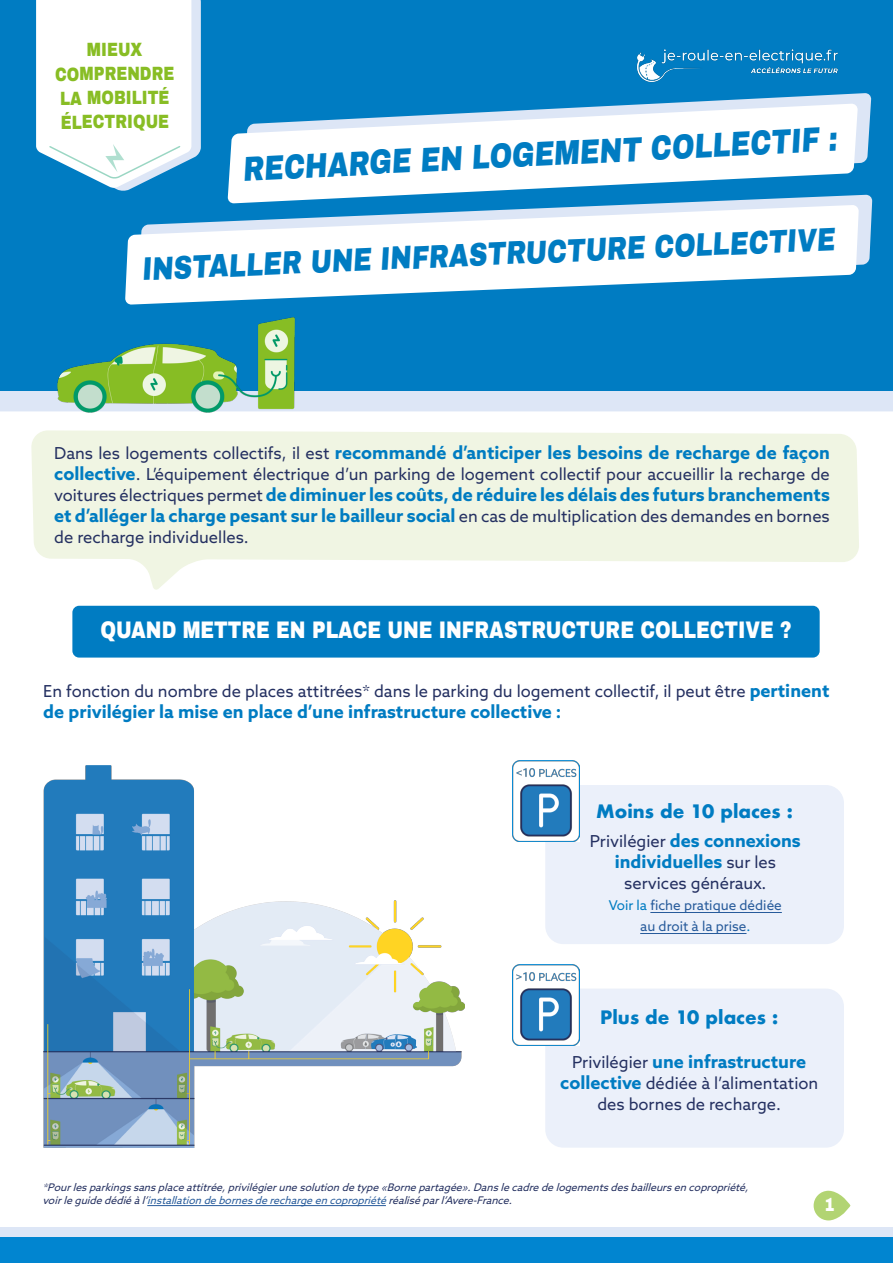
<style>
.page{position:relative;width:893px;height:1263px;background:#fff}
.page>*{position:absolute;margin:0;border:0;box-sizing:border-box;transform-origin:0 0}
.t1{font:900 33.9px "Archivo";color:#007cc2;scale:.8 1}
.t2{font:900 31.8px "Archivo";color:#007cc2;scale:.81 1}
.t3{font:900 23.4px "Archivo";color:#fff;scale:.81 1}
.t4{font:900 18.75px/24px "Archivo";letter-spacing:-.005em;color:#88bd24;text-align:center;scale:.81 1}
.t5{font:900 18.75px "Archivo";color:#fff;scale:.81 1}
.t6{font:700 18px/21px "Azo Sans";color:#007cc1}
.t7{font:700 18px/21px "Azo Sans";color:#007cc2;text-align:center}
.t8{font:700 18px "Futura";color:#007cc2}
.t9{font:16.5px/21px "Azo Sans";color:#243061;text-align:center}
.t10{font:13.5px/21px "Azo Sans";color:#275b9b;text-align:center}
.t11{font:italic 10.5px/12.6px "Azo Sans";color:#243060}
.s1{font-weight:400;font-size:16.5px;color:#243061}
.s2{font-weight:700;font-size:18px;color:#007cc1}
.s3{font-weight:700;font-size:18px;color:#007cc2}
.s4{color:#007cc1}
.s5{color:#007cc2}
.s6{color:#243061}
.s7{color:#275b9b}
</style>
<div class="page">
<svg style="left:31px;top:430px;width:828px;height:160px;fill:#f0f5e3"></svg>
<div style="left:0;top:1228px;width:893px;height:35px;background:#dde6f6"></div>
<div style="left:0;top:1237px;width:893px;height:26px;background:#0185d0"></div>
<div style="left:0;top:390px;width:893px;height:21px;background:#dde6f6"></div>
<div style="left:0;top:0;width:893px;height:390px;background:#007cc2"></div>
<img style="left:47px;top:317px;width:273px;height:96px">
<img style="left:636px;top:49px;width:202px;height:34px">
<svg style="left:36px;top:0;width:165px;height:191px;background:#e2f0f7"></svg>
<svg style="left:860px;top:194px;width:13px;height:71px"></svg>
<svg style="left:125px;top:204px;width:736px;height:101px;fill:#fff"></svg>
<div style="left:72px;top:606px;width:748px;height:51px;background:#007cc2;border-radius:7px"></div>
<img style="left:43px;top:766px;width:422px;height:381px">
<hr style="left:147px;top:1205px;width:239px;height:1px;background:#275b9b">
<div style="left:545px;top:785px;width:299px;height:159px;background:#ebf0fa;border-radius:18px"></div>
<div style="left:545px;top:988px;width:299px;height:160px;background:#ebf0fa;border-radius:18px"></div>
<hr style="left:650px;top:912px;width:132px;height:1px;background:#275b9b">
<hr style="left:640px;top:933px;width:106px;height:1px;background:#275b9b">
<img style="left:512px;top:761px;width:68px;height:81px">
<img style="left:512px;top:964px;width:68px;height:81px">
<svg style="left:689px;top:93px;width:183px;height:70px;fill:#dde6f6"></svg>
<svg style="left:225px;top:102px;width:635px;height:103px;fill:#fff"></svg>
<svg style="left:814px;top:1191px;width:36px;height:29px"></svg>
<p class="t4" style="left:55px;top:38px;width:149px">MIEUX<br>COMPRENDRE<br>LA MOBILITÉ<br>ÉLECTRIQUE</p>
<h1 class="t1" style="left:241px;top:149px;width:746px;rotate:-3deg">RECHARGE EN LOGEMENT COLLECTIF :</h1>
<h2 class="t2" style="left:141px;top:247px;width:858px;rotate:-2deg">INSTALLER UNE INFRASTRUCTURE COLLECTIVE</h2>
<p class="t6" style="left:54px;top:442px;width:777px"><span class="s1">Dans les logements collectifs, il est</span> recommandé d’anticiper les besoins de recharge de façon</p>
<p class="t9" style="left:54px;top:464px;width:777px"><span class="s2">collective</span>. L’équipement électrique d’un parking de logement collectif pour accueillir la recharge de</p>
<p class="t6" style="left:54px;top:484px;width:777px"><span class="s1">voitures électriques permet</span> de diminuer les coûts, de réduire les délais des futurs branchements et d’alléger la charge pesant sur le bailleur social <span class="s1">en cas de multiplication des demandes en bornes</span></p>
<p class="t9" style="left:54px;top:527px;width:196px">de recharge individuelles.</p>
<h3 class="t3" style="left:100px;top:615px;width:855px">QUAND METTRE EN PLACE UNE INFRASTRUCTURE COLLECTIVE ?</h3>
<p class="t9" style="left:43px;top:680px;width:788px">En fonction du nombre de places attitrées* dans le parking du logement collectif, il peut être <span class="s3">pertinent</span></p>
<p class="t7" style="left:43px;top:700px;width:520px">de privilégier la mise en place d’une infrastructure collective <span class="s4">:</span></p>
<p class="t8" style="left:596px;top:798px;width:198px">Moins de 10 places :</p>
<p class="t7" style="left:590px;top:830px;width:212px"><span class="s1">Privilégier</span> des connexions individuelles <span class="s1">sur les</span></p>
<p class="t9" style="left:624px;top:872px;width:144px">services généraux.</p>
<p class="t10" style="left:609px;top:894px;width:175px"><span class="s5">Voir la</span> fiche pratique dédiée au droit à la prise<span class="s5">.</span></p>
<p class="t8" style="left:600px;top:1004px;width:179px">Plus de 10 places :</p>
<p class="t7" style="left:572px;top:1050px;width:236px"><span class="s1">Privilégier</span> une infrastructure</p>
<p class="t9" style="left:560px;top:1072px;width:260px"><span class="s3">collective</span> dédiée à l’alimentation des bornes de recharge.</p>
<p class="t11" style="left:43px;top:1181px;width:711px"><span class="s6">*</span>Pourlesparkingssansplaceattitrée,privilégierunesolutiondetype«Bornepartagée».Danslecadredelogementsdesbailleursencopropriété, voirleguidedédiéàl’<span class="s7">installationdebornesderechargeencopropriété</span>réaliséparl’Avere-France.</p>
<p class="t5" style="left:824px;top:1193px;width:14px">1</p>
</div>
